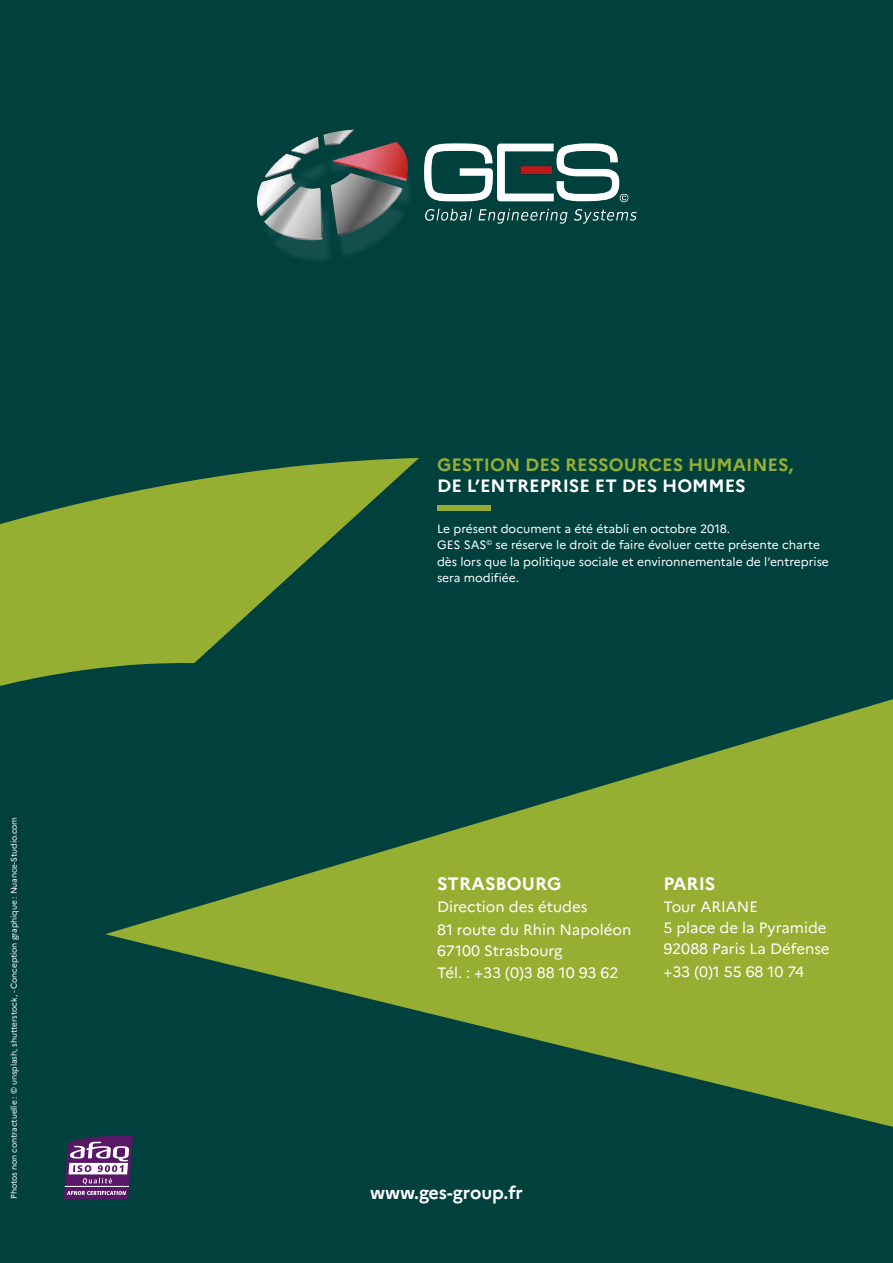
<style>
.page{position:relative;width:893px;height:1263px;background:#00413e}
.page>*{position:absolute;margin:0;border:0;box-sizing:border-box;transform-origin:0 0}
.t1{font:700 18px "Marianne";color:#fff}
.t2{font:700 17.85px "Marianne";color:#96af32}
.t3{font:700 17.85px "Marianne";color:#fff}
.t4{font:15px/21px "Marianne";color:#fff}
.t5{font:12px/16.5px "Marianne";color:#fff}
.t6{font:8.25px "Marianne";letter-spacing:-.01em;color:#fff}
</style>
<div class="page">
<svg style="left:0;top:458px;width:491px;height:742px"></svg>
<svg style="left:105px;top:684px;width:788px;height:455px"></svg>
<div style="left:437px;top:505px;width:53px;height:5px;background:#96af32"></div>
<img style="left:257px;top:129px;width:380px;height:131px">
<svg style="left:64px;top:1135px;width:69px;height:64px;background:#795788"></svg>
<hr style="left:65px;top:1186px;width:64px;height:1px;background:#fff">
<p class="t6" style="left:9px;top:1199px;width:384px;rotate:-90deg">Photos non contractuelle : © unsplash, shutterstock, - Conception graphique : Nuance-Studio.com</p>
<h2 class="t2" style="left:437px;top:454px;width:358px">GESTION DES RESSOURCES HUMAINES,</h2>
<h2 class="t3" style="left:437px;top:474px;width:310px">DE L’ENTREPRISE ET DES HOMMES</h2>
<p class="t5" style="left:437px;top:520px;width:393px">Le présent document a été établi en octobre 2018.<br>GES SAS<sup>©</sup> se réserve le droit de faire évoluer cette présente charte dès lors que la politique sociale et environnementale de l’entreprise sera modifiée.</p>
<h1 class="t1" style="left:437px;top:872px;width:126px">STRASBOURG</h1>
<p class="t4" style="left:437px;top:895px;width:196px;line-height:22.5px">Direction des études<br>81 route du Rhin Napoléon</p>
<p class="t4" style="left:437px;top:939px;width:183px;line-height:22.5px">67100 Strasbourg<br>Tél. : +33 (0)3 88 10 93 62</p>
<h1 class="t1" style="left:663px;top:872px;width:54px">PARIS</h1>
<p class="t4" style="left:663px;top:896px;width:168px">Tour ARIANE<br>5 place de la Pyramide<br>92088 Paris La Défense</p>
<p class="t4" style="left:663px;top:961px;width:142px">+33 (0)1 55 68 10 74</p>
<h1 class="t1" style="left:370px;top:1182px;width:154px">www.ges-group.fr</h1>
</div>
